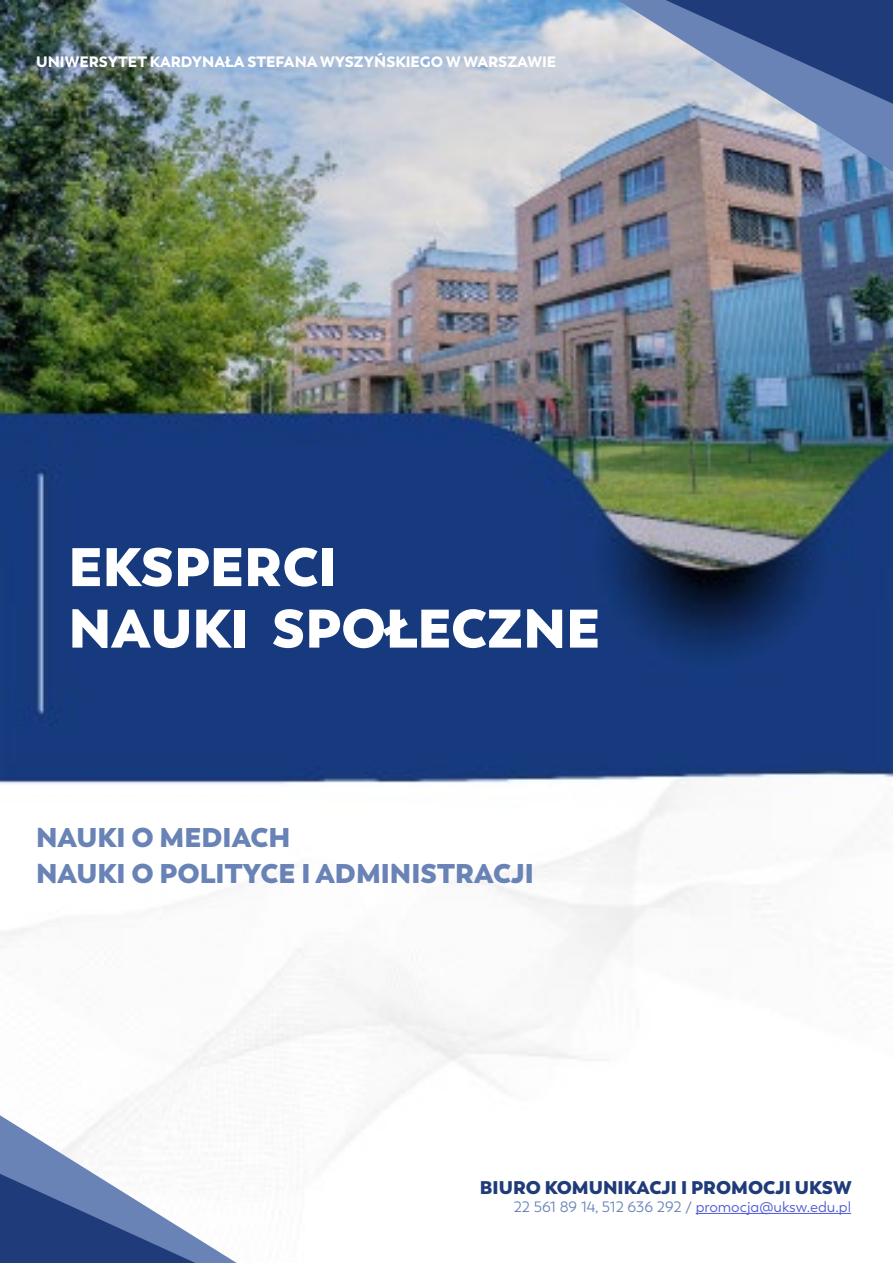
<style>
.page{position:relative;width:893px;height:1263px;background:#fff}
.page>*{position:absolute;margin:0;border:0;box-sizing:border-box;transform-origin:0 0}
.t1{font:800 54px/61.5px "Trenda";color:#fff}
.t2{font:800 27px/36px "Trenda";color:#6983b7}
.t3{font:800 18.3px "Trenda";color:#203b79}
.t4{font:900 15px "Trenda";color:#fff}
.t5{font:15px "Trenda";color:#4f5cd6}
.s1{color:#6983b7}
</style>
<div class="page">
<img style="left:1px;top:0;width:892px;height:1214px">
<img style="left:617px;top:0;width:276px;height:172px">
<svg style="left:666px;top:0;width:227px;height:104px;background:#566d9e"></svg>
<svg style="left:0;top:1115px;width:237px;height:148px"></svg>
<hr style="left:696px;top:1213px;width:155px;height:1px;background:#4f5cd6">
<svg style="left:685px;top:1201px;width:7px;height:13px"></svg>
<p class="t4" style="left:36px;top:52px;width:522px">UNIWERSYTET KARDYNAŁA STEFANA WYSZYŃSKIEGO W WARSZAWIE</p>
<h1 class="t1" style="left:68px;top:537px;width:533px">EKSPERCI<br>NAUKI SPOŁECZNE</h1>
<h2 class="t2" style="left:36px;top:819px;width:499px">NAUKI O MEDIACH<br>NAUKI O POLITYCE I ADMINISTRACJI</h2>
<p class="t3" style="left:480px;top:1175px;width:373px">BIURO KOMUNIKACJI I PROMOCJI UKSW</p>
<p class="t5" style="left:514px;top:1198px;width:339px"><span class="s1">22 561 89 14, 512 636 292</span> promocja@uksw.edu.pl</p>
</div>
